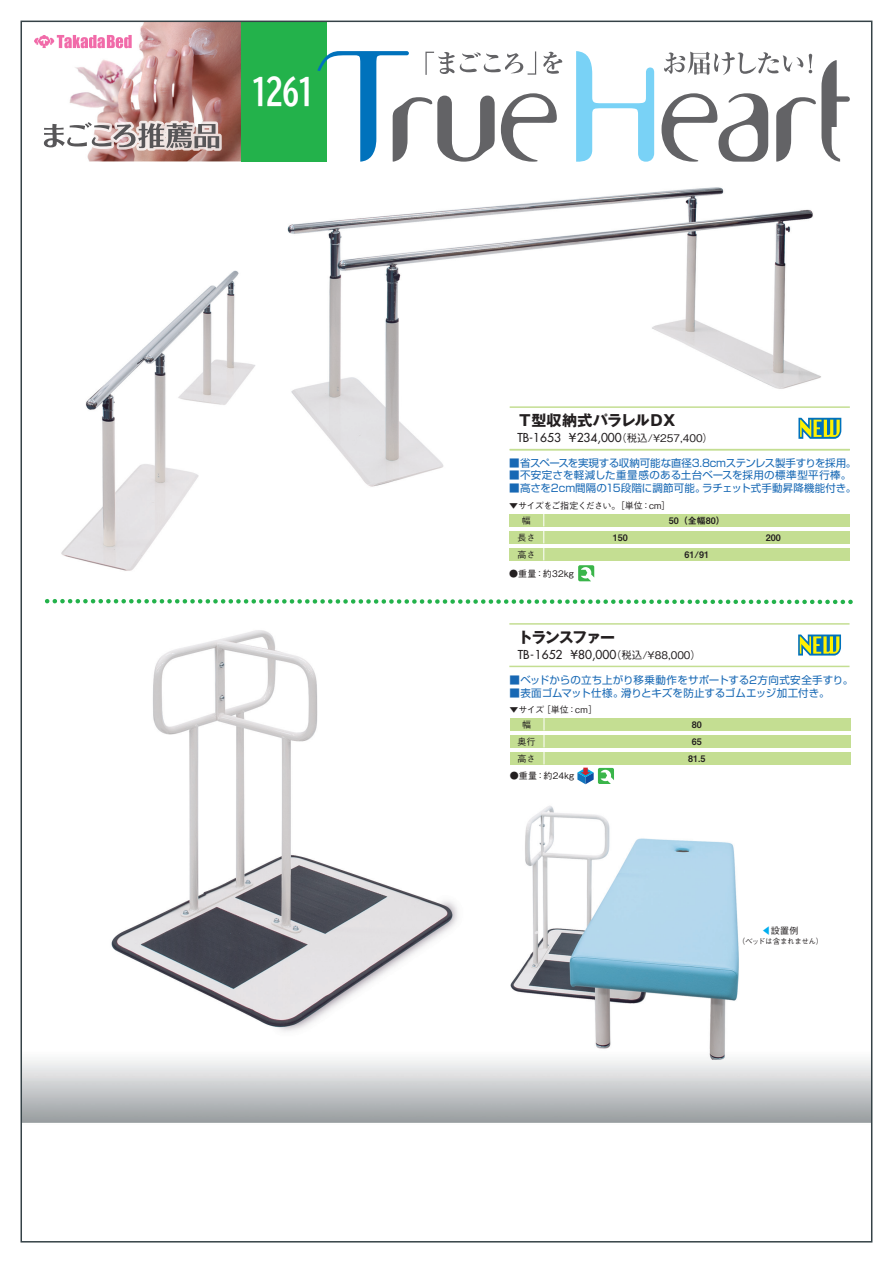
<style>
.page{position:relative;width:893px;height:1263px;background:#fff}
.page>*{position:absolute;margin:0;border:0;box-sizing:border-box;transform-origin:0 0}
.t1{font:36px "BIZ UD Gothic Bold";color:#fff}
.t2{font:700 15px "Gothic MB101 Pro";letter-spacing:-.045em;color:#231f20}
.t3{font:700 15px "Gothic MB101 Pro";letter-spacing:-.07em;color:#231f20}
.t4{font:12px "Futura";color:#231f20}
.t5{font:10.5px "Shin Go Pro";letter-spacing:-.005em;color:#1768b4}
.t6{font:10.5px "Shin Go Pro";letter-spacing:-.03em;color:#1768b4}
.t7{font:10.5px "Shin Go Pro";letter-spacing:.03em;color:#1768b4}
.t8{font:500 9px/14.7px "Gothic BBB Pro";letter-spacing:.005em;color:#231f20}
.t9{font:9px/17px "Midashi Go Pro MB31";color:#231f20;text-align:center}
.t10{font:500 9px/14.7px "Gothic BBB Pro";letter-spacing:-.06em;color:#231f20}
.t11{font:500 7.5px "Gothic BBB Pro";letter-spacing:-.055em;color:#231f20}
.s1{font-family:"Gothic BBB Pro";font-weight:500;font-size:10.5px}
.s2{font-family:"Koz Go Pr 6 N";font-weight:400;color:#00aeef}
</style>
<div class="page">
<img style="left:24px;top:24px;width:845px;height:1099px">
<div style="left:241px;top:21px;width:85px;height:141px;background:#23b24b"></div>
<svg style="left:576px;top:51px;width:78px;height:111px"></svg>
<svg style="left:317px;top:51px;width:245px;height:111px"></svg>
<svg style="left:661px;top:52px;width:189px;height:110px"></svg>
<svg style="left:34px;top:35px;width:98px;height:13px"></svg>
<svg style="left:41px;top:120px;width:181px;height:31px"></svg>
<svg style="left:798px;top:418px;width:43px;height:21px"></svg>
<hr style="left:510px;top:449px;width:340px;height:1px;background:#c4de92">
<hr style="left:510px;top:406px;width:340px;height:2px;background:#c4de92">
<svg style="left:798px;top:634px;width:43px;height:21px"></svg>
<hr style="left:509px;top:623px;width:340px;height:2px;background:#c4de92">
<hr style="left:509px;top:666px;width:340px;height:1px;background:#c4de92">
<div style="left:510px;top:514px;width:340px;height:12px;background:#c4de92"></div>
<div style="left:510px;top:531px;width:340px;height:12px;background:#c4de92"></div>
<div style="left:510px;top:548px;width:340px;height:12px;background:#c4de92"></div>
<svg style="left:543px;top:514px;width:1px;height:46px"></svg>
<svg style="left:640px;top:576px;width:1px;height:13px"></svg>
<svg style="left:38px;top:597px;width:817px;height:9px"></svg>
<div style="left:510px;top:718px;width:340px;height:12px;background:#c4de92"></div>
<div style="left:510px;top:735px;width:340px;height:12px;background:#c4de92"></div>
<div style="left:510px;top:752px;width:340px;height:12px;background:#c4de92"></div>
<svg style="left:544px;top:718px;width:1px;height:46px"></svg>
<svg style="left:578px;top:565px;width:16px;height:16px"></svg>
<svg style="left:577px;top:768px;width:37px;height:16px"></svg>
<h1 class="t1" style="left:251px;top:73px;width:102px">1261　</h1>
<h2 class="t2" style="left:517px;top:408px;width:161px">Ｔ型収納式パラレルＤＸ</h2>
<p class="t4" style="left:517px;top:430px;width:197px">TB-1653 ¥234,000<span class="s1">（税込/￥257,400）</span></p>
<p class="t6" style="left:509px;top:454px;width:349px">■省スペースを実現する収納可能な直径3.8cmステンレス製手すりを採用。</p>
<p class="t7" style="left:509px;top:467px;width:344px">■不安定さを軽減した重量感のある土台ベースを採用の標準型平行棒。</p>
<p class="t5" style="left:509px;top:479px;width:349px">■高さを2cm間隔の15段階に調節可能。ラチェット式手動昇降機能付き。</p>
<p class="t10" style="left:522px;top:497px;width:150px;text-indent:-13px">▼サイズをご指定ください。［単位：cm］幅</p>
<p class="t9" style="left:669px;top:511px;width:58px">50（全幅80）</p>
<p class="t8" style="left:517px;top:529px;width:19px">長さ</p>
<p class="t9" style="left:613px;top:528px;width:17px">150</p>
<p class="t9" style="left:766px;top:528px;width:17px">200</p>
<p class="t8" style="left:517px;top:546px;width:19px">高さ</p>
<p class="t9" style="left:685px;top:545px;width:26px">61/91</p>
<p class="t8" style="left:509px;top:565px;width:66px">●重量：約32kg</p>
<h2 class="t3" style="left:518px;top:625px;width:99px">トランスファー</h2>
<p class="t4" style="left:518px;top:647px;width:185px">TB-1652 ¥80,000<span class="s1">（税込/￥88,000）</span></p>
<p class="t5" style="left:509px;top:672px;width:345px">■ベッドからの立ち上がり移乗動作をサポートする2方向式安全手すり。</p>
<p class="t5" style="left:509px;top:684px;width:322px">■表面ゴムマット仕様。滑りとキズを防止するゴムエッジ加工付き。</p>
<p class="t8" style="left:522px;top:701px;width:77px;text-indent:-13px">▼サイズ［単位：cm］幅</p>
<p class="t9" style="left:692px;top:715px;width:12px">80</p>
<p class="t8" style="left:518px;top:732px;width:19px;line-height:17px">奥行高さ</p>
<p class="t9" style="left:688px;top:732px;width:19px">65<br>81.5</p>
<p class="t8" style="left:510px;top:767px;width:66px">●重量：約24kg</p>
<p class="t8" style="left:762px;top:922px;width:38px"><span class="s2">◀</span>設置例</p>
<p class="t11" style="left:738px;top:935px;width:87px">（ベッドは含まれません）</p>
</div>
